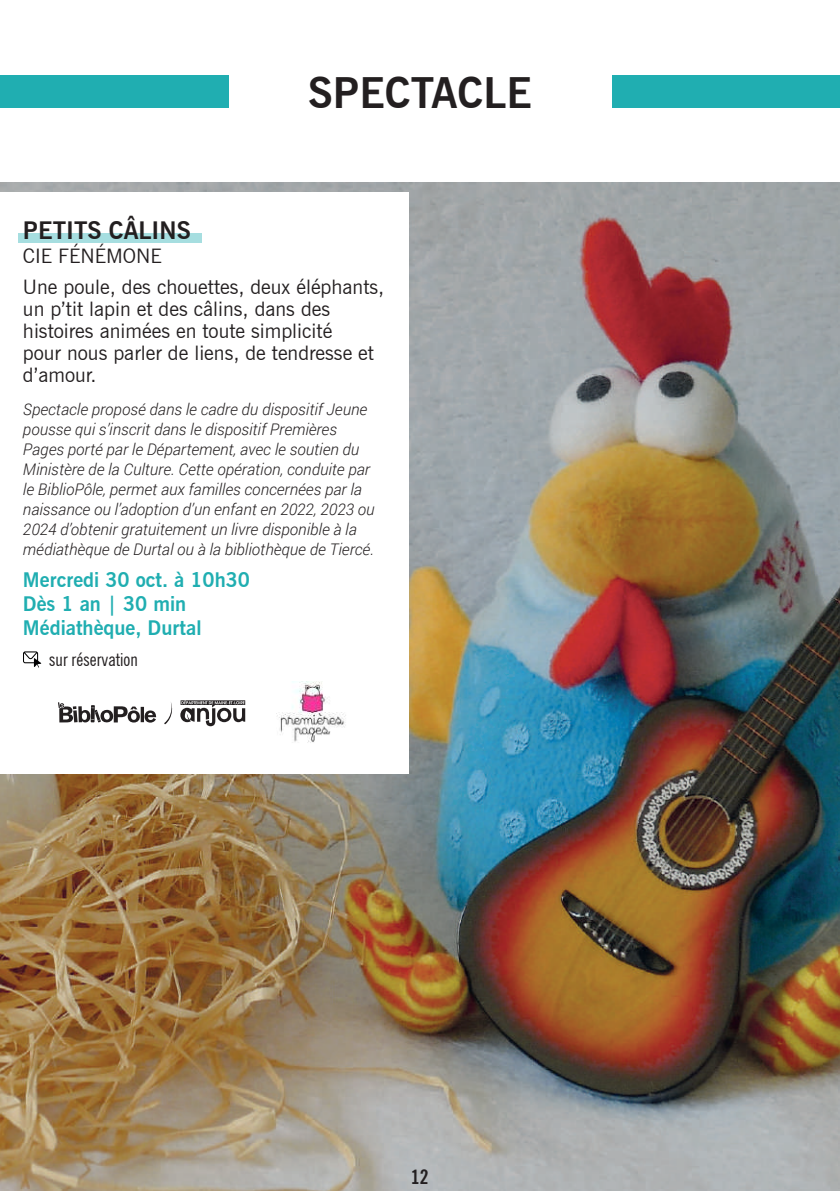
<style>
.page{position:relative;width:840px;height:1191px;background:#fff}
.page>*{position:absolute;margin:0;border:0;box-sizing:border-box;transform-origin:0 0}
.t1{font:700 42px "News Gothic BT";color:#231f20}
.t2{font:700 24px "News Gothic BT";color:#231f20}
.t3{font:20px/22px "News Gothic BT";color:#231f20}
.t4{font:700 20px/24px "News Gothic BT";color:#20aeb1}
.t5{font:700 condensed 20px "News Gothic BT";color:#231f20}
.t6{font:condensed 18px "News Gothic BT";color:#231f20}
.t7{font:italic 300 16px/20px "Roboto";color:#231f20}
</style>
<div class="page">
<img style="left:0;top:183px;width:839px;height:1008px">
<div style="left:0;top:192px;width:408px;height:582px;background:#fff"></div>
<div style="left:18px;top:233px;width:183px;height:9px;background:#a6dee0"></div>
<svg style="left:180px;top:700px;width:65px;height:26px"></svg>
<svg style="left:164px;top:702px;width:8px;height:22px"></svg>
<svg style="left:58px;top:702px;width:98px;height:21px"></svg>
<img style="left:277px;top:681px;width:69px;height:62px">
<div style="left:0;top:76px;width:228px;height:32px;background:#20aeb1"></div>
<div style="left:612px;top:76px;width:227px;height:32px;background:#20aeb1"></div>
<svg style="left:23px;top:651px;width:18px;height:16px"></svg>
<h2 class="t2" style="left:23px;top:215px;width:169px">PETITS CÂLINS</h2>
<p class="t3" style="left:23px;top:244px;width:140px">CIE FÉNÉMONE</p>
<h1 class="t1" style="left:308px;top:67px;width:225px">SPECTACLE</h1>
<p class="t3" style="left:23px;top:276px;width:362px">Une poule, des chouettes, deux éléphants, un p’tit lapin et des câlins, dans des histoires animées en toute simplicité<br>pour nous parler de liens, de tendresse et d’amour.</p>
<p class="t7" style="left:23px;top:399px;width:353px">Spectacle proposé dans le cadre du dispositif Jeune pousse qui s’inscrit dans le dispositif Premières Pages porté par le Département, avec le soutien du Ministère de la Culture. Cette opération, conduite par le BiblioPôle, permet aux familles concernées par la naissance ou l’adoption d’un enfant en 2022, 2023 ou 2024 d’obtenir gratuitement un livre disponible à la médiathèque de Durtal ou à la bibliothèque de Tiercé.</p>
<p class="t4" style="left:23px;top:568px;width:228px">Mercredi 30 oct. à 10h30<br>Dès 1 an | 30 min<br>Médiathèque, Durtal</p>
<p class="t6" style="left:49px;top:648px;width:90px">sur réservation</p>
<p class="t5" style="left:411px;top:1164px;width:19px">12</p>
</div>
